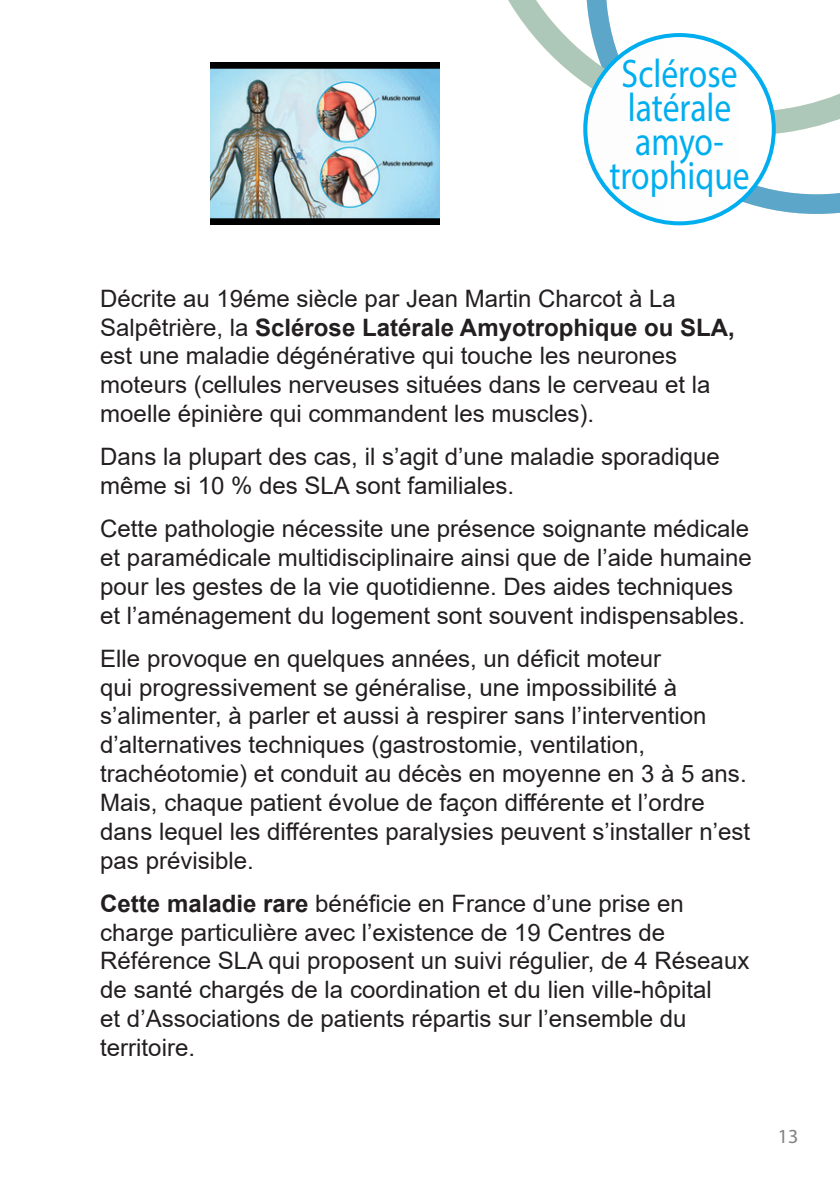
<style>
.page{position:relative;width:840px;height:1191px;background:#fff}
.page>*{position:absolute;margin:0;border:0;box-sizing:border-box;transform-origin:0 0}
.t1{font:40px/34px "Myriad Pro";color:#00aeef;text-align:center;scale:.84 1}
.t2{font:24px/28.8px "Arial";color:#231f20}
.t3{font:20px "Myriad Pro";color:#808285}
.s1{font-weight:700}
</style>
<div class="page">
<img style="left:210px;top:62px;width:229px;height:163px">
<svg style="left:585px;top:147px;width:254px;height:69px"></svg>
<svg style="left:508px;top:0;width:331px;height:147px"></svg>
<div style="left:585px;top:35px;width:188px;height:188px;background:#fefefe;border-radius:94px"></div>
<div style="left:583px;top:33px;width:192px;height:192px;border:4px solid #00aeef;border-radius:50%"></div>
<h1 class="t1" style="left:609px;top:55px;width:168px">Sclérose latérale amyo&shy;trophique</h1>
<p class="t2" style="left:100px;top:284px;width:635px">Décrite au 19éme siècle par Jean Martin Charcot à La Salpêtrière, la <span class="s1">Sclérose Latérale Amyotrophique ou SLA, </span>est une maladie dégénérative qui touche les neurones moteurs (cellules nerveuses situées dans le cerveau et la moelle épinière qui commandent les muscles).</p>
<p class="t2" style="left:100px;top:442px;width:620px">Dans la plupart des cas, il s’agit d’une maladie sporadique même si 10 % des SLA sont familiales.</p>
<p class="t2" style="left:100px;top:514px;width:652px">Cette pathologie nécessite une présence soignante médicale et paramédicale multidisciplinaire ainsi que de l’aide humaine pour les gestes de la vie quotidienne. Des aides techniques et l’aménagement du logement sont souvent indispensables.</p>
<p class="t2" style="left:100px;top:644px;width:651px">Elle provoque en quelques années, un déficit moteur<br>qui progressivement se généralise, une impossibilité à s’alimenter, à parler et aussi à respirer sans l’intervention d’alternatives techniques (gastrostomie, ventilation, trachéotomie) et conduit au décès en moyenne en 3 à 5 ans.<br>Mais, chaque patient évolue de façon différente et l’ordre dans lequel les différentes paralysies peuvent s’installer n’est pas prévisible.</p>
<p class="t2" style="left:100px;top:888px;width:650px"><span class="s1">Cette maladie rare</span> bénéficie en France d’une prise en charge particulière avec l’existence de 19 Centres de Référence SLA qui proposent un suivi régulier, de 4 Réseaux de santé chargés de la coordination et du lien ville-hôpital<br>et d’Associations de patients répartis sur l’ensemble du territoire.</p>
<p class="t3" style="left:777px;top:1124px;width:22px">13</p>
</div>
